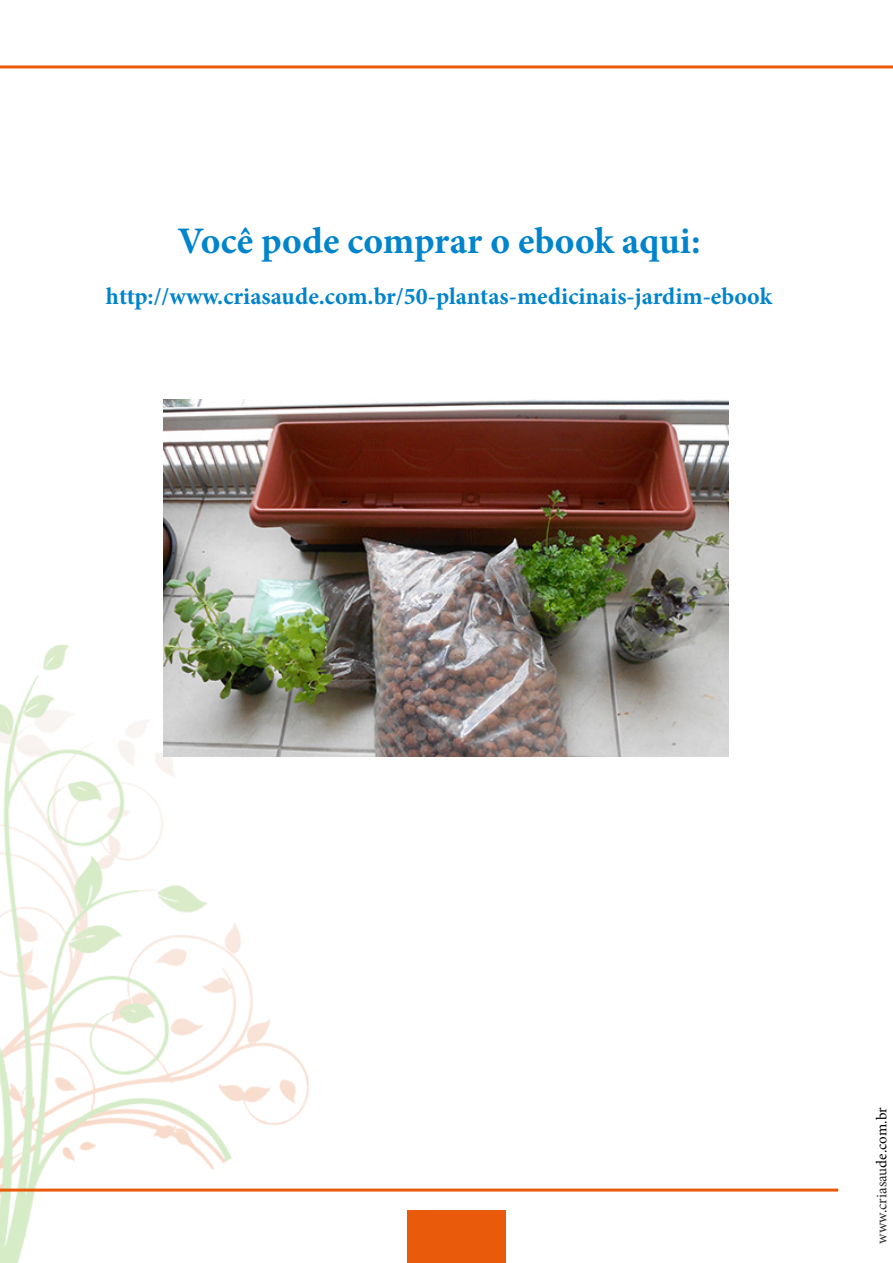
<style>
.page{position:relative;width:893px;height:1263px;background:#fff}
.page>*{position:absolute;margin:0;border:0;box-sizing:border-box;transform-origin:0 0}
.t1{font:700 37.5px "Minion Pro";color:#0084cb}
.t2{font:700 24px "Minion Pro";color:#0084cb}
.t3{font:15px "Minion Pro";color:#000}
</style>
<div class="page">
<img style="left:0;top:629px;width:342px;height:634px">
<hr style="left:0;top:1188px;width:838px;height:3px;background:#ea5a0b">
<hr style="left:0;top:65px;width:893px;height:3px;background:#ea5a0b">
<div style="left:407px;top:1210px;width:99px;height:53px;background:#ea5a0b"></div>
<img style="left:164px;top:400px;width:565px;height:356px">
<h1 class="t1" style="left:178px;top:215px;width:524px">Você pode comprar o ebook aqui:</h1>
<p class="t2" style="left:106px;top:279px;width:668px">http://www.criasaude.com.br/50-plantas-medicinais-jardim-ebook</p>
<p class="t3" style="left:872px;top:1243px;width:138px;rotate:-90deg">www.criasaude.com.br</p>
</div>
